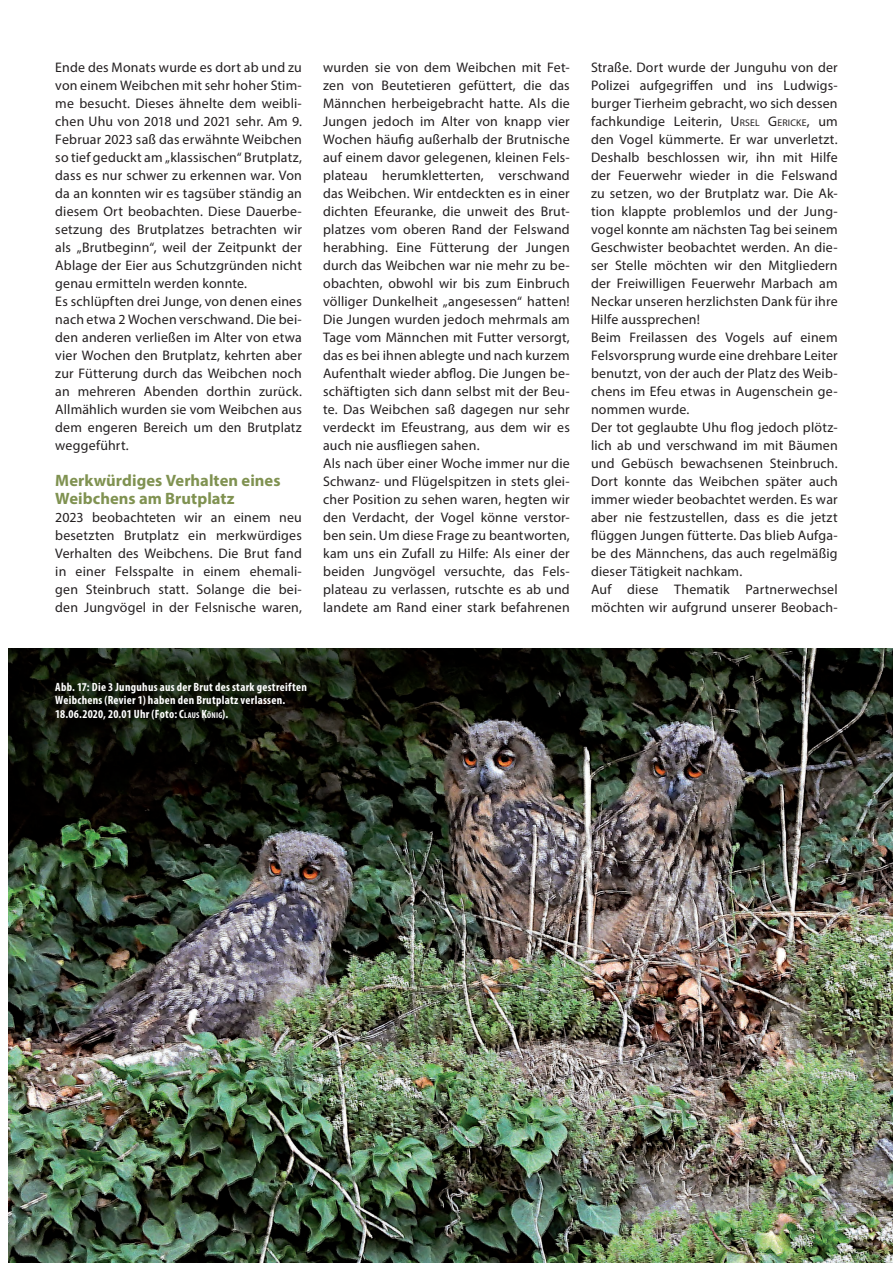
<style>
.page{position:relative;width:893px;height:1263px;background:#fff}
.page>*{position:absolute;margin:0;border:0;box-sizing:border-box;transform-origin:0 0}
.t1{font:700 16.5px/18px "Myriad Pro";letter-spacing:.005em;color:#809251}
.t2{font:13.8px/18px "Myriad Pro";letter-spacing:.015em;color:#231f20}
.t3{font:700 condensed 12px/13.5px "Myriad Pro";letter-spacing:.025em;color:#fff}
.s1{font-style:inherit}
.s2{font-size:9.75px}
.s3{font-size:8.4px}
</style>
<div class="page">
<img style="left:9px;top:648px;width:884px;height:615px">
<p class="t2" style="left:55px;top:58px;width:248px">Ende des Monats wurde es dort ab und zu von einem Weibchen mit sehr hoher Stim&shy;me besucht. Dieses ähnelte dem weibli&shy;chen Uhu von 2018 und 2021 sehr. Am 9.<br>Februar 2023 saß das erwähnte Weibchen so tief geduckt am „klassischen“ Brutplatz, dass es nur schwer zu erkennen war. Von da an konnten wir es tagsüber ständig an diesem Ort beobachten. Diese Dauerbe&shy;setzung des Brutplatzes betrachten wir als „Brutbeginn“, weil der Zeitpunkt der Ablage der Eier aus Schutzgründen nicht genau ermitteln werden konnte.<br>Es schlüpften drei Junge, von denen eines nach etwa 2 Wochen verschwand. Die bei&shy;den anderen verließen im Alter von etwa vier Wochen den Brutplatz, kehrten aber zur Fütterung durch das Weibchen noch an mehreren Abenden dorthin zurück.<br>Allmählich wurden sie vom Weibchen aus dem engeren Bereich um den Brutplatz weggeführt.</p>
<p class="t1" style="left:55px;top:471px;width:227px">Merkwürdiges Verhalten eines<br>Weibchens am Brutplatz</p>
<p class="t2" style="left:55px;top:508px;width:248px;text-align:justify">2023 beobachteten wir an einem neu besetzten Brutplatz ein merkwürdiges Verhalten des Weibchens. Die Brut fand in einer Felsspalte in einem ehemali&shy;gen Steinbruch statt. Solange die bei&shy;den Jungvögel in der Felsnische waren,</p>
<p class="t2" style="left:323px;top:58px;width:248px">wurden sie von dem Weibchen mit Fet&shy;zen von Beutetieren gefüttert, die das Männchen herbeigebracht hatte. Als die Jungen jedoch im Alter von knapp vier Wochen häufig außerhalb der Brutnische auf einem davor gelegenen, kleinen Fels&shy;plateau herumkletterten, verschwand das Weibchen. Wir entdeckten es in einer dichten Efeuranke, die unweit des Brut&shy;platzes vom oberen Rand der Felswand herabhing. Eine Fütterung der Jungen durch das Weibchen war nie mehr zu be&shy;obachten, obwohl wir bis zum Einbruch völliger Dunkelheit „angesessen“ hatten!<br>Die Jungen wurden jedoch mehrmals am Tage vom Männchen mit Futter versorgt, das es bei ihnen ablegte und nach kurzem Aufenthalt wieder abflog. Die Jungen be&shy;schäftigten sich dann selbst mit der Beu&shy;te. Das Weibchen saß dagegen nur sehr verdeckt im Efeustrang, aus dem wir es auch nie ausfliegen sahen.<br>Als nach über einer Woche immer nur die Schwanz- und Flügelspitzen in stets glei&shy;cher Position zu sehen waren, hegten wir den Verdacht, der Vogel könne verstor&shy;ben sein. Um diese Frage zu beantworten, kam uns ein Zufall zu Hilfe: Als einer der beiden Jungvögel versuchte, das Fels&shy;plateau zu verlassen, rutschte es ab und landete am Rand einer stark befahrenen</p>
<p class="t2" style="left:591px;top:58px;width:248px">Straße. Dort wurde der Junguhu von der Polizei aufgegriffen und ins Ludwigs&shy;burger Tierheim gebracht, wo sich dessen fachkundige Leiterin, <span class="s1">U</span> <span class="s2">RSEL</span> <span class="s1">G</span><span class="s2">ERICKE</span>, um den Vogel kümmerte. Er war unverletzt.<br>Deshalb beschlossen wir, ihn mit Hilfe der Feuerwehr wieder in die Felswand zu setzen, wo der Brutplatz war. Die Ak&shy;tion klappte problemlos und der Jung&shy;vogel konnte am nächsten Tag bei seinem Geschwister beobachtet werden. An die&shy;ser Stelle möchten wir den Mitgliedern der Freiwilligen Feuerwehr Marbach am Neckar unseren herzlichsten Dank für ihre Hilfe aussprechen!<br>Beim Freilassen des Vogels auf einem Felsvorsprung wurde eine drehbare Leiter benutzt, von der auch der Platz des Weib&shy;chens im Efeu etwas in Augenschein ge&shy;nommen wurde.<br>Der tot geglaubte Uhu flog jedoch plötz&shy;lich ab und verschwand im mit Bäumen und Gebüsch bewachsenen Steinbruch.<br>Dort konnte das Weibchen später auch immer wieder beobachtet werden. Es war aber nie festzustellen, dass es die jetzt flüggen Jungen fütterte. Das blieb Aufga&shy;be des Männchens, das auch regelmäßig dieser Tätigkeit nachkam.<br>Auf diese Thematik Partnerwechsel möchten wir aufgrund unserer Beobach-</p>
<p class="t3" style="left:55px;top:680px;width:253px">Abb. 17: Die 3 Junguhus aus der Brut des stark gestreiften<br>Weibchens (Revier 1) haben den Brutplatz verlassen.<br>18.06.2020, 20.01 Uhr (Foto: <span class="s1">C</span><span class="s3">LAUS</span> <span class="s1">K</span><span class="s3">ÖNIG</span><span class="s1">).</span></p>
</div>
